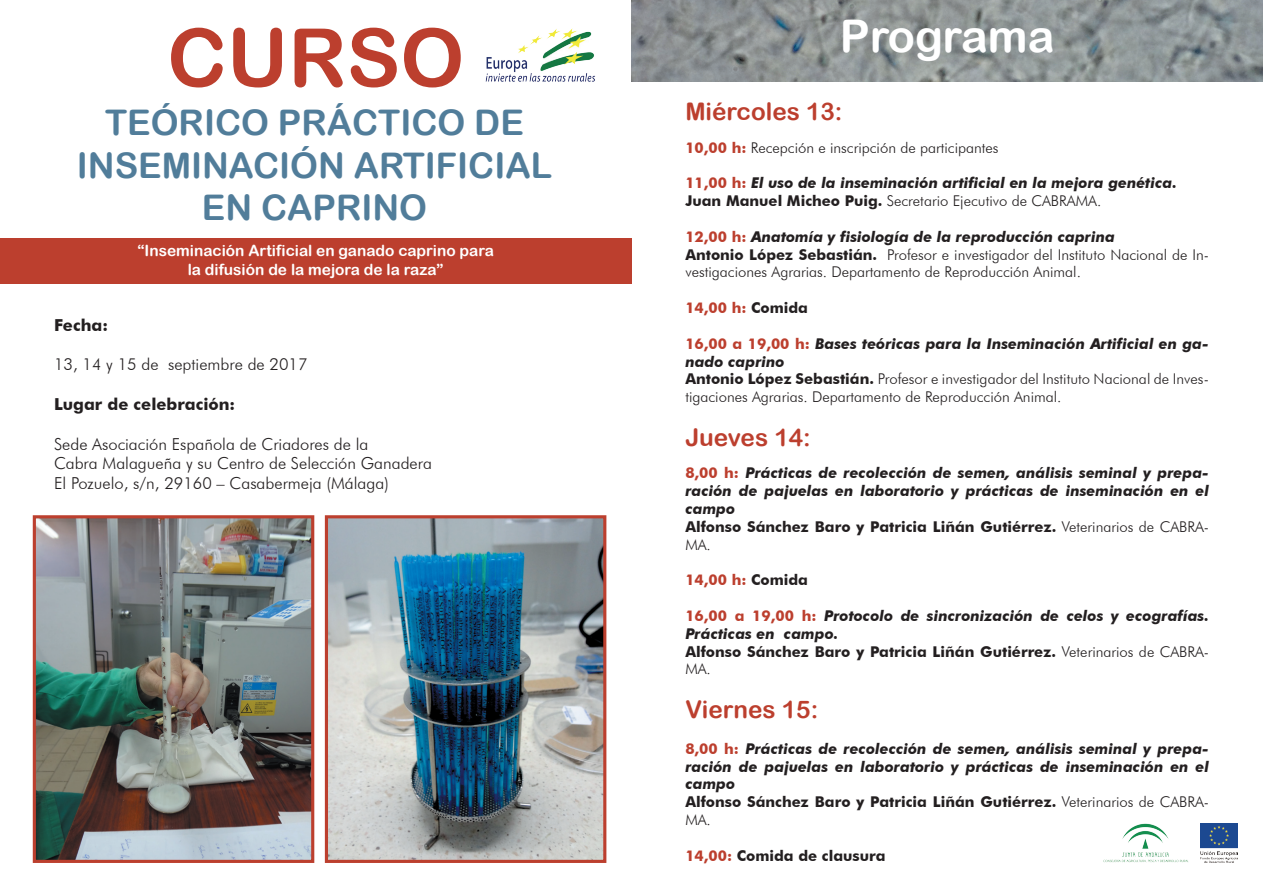
<style>
.page{position:relative;width:1263px;height:893px;background:#fff}
.page>*{position:absolute;margin:0;border:0;box-sizing:border-box;transform-origin:0 0}
.t1{font:80.85px "Arial Rounded MT Bold";color:#bc3f2e}
.t2{font:45px "Arial Rounded MT Bold";color:#fff}
.t3{font:35.25px/42.3px "Arial Rounded MT Bold";color:#517d9a;text-align:center}
.t4{font:24.3px "Arial Rounded MT Bold";color:#bc3f2e}
.t5{font:300 16.5px "Futura BT";color:#231f20}
.t6{font:700 16.5px "Futura BT";color:#231f20}
.t7{font:15.45px "Arial Rounded MT Bold";color:#fff}
.t8{font:italic 700 14.85px/17.9px "Futura BT";color:#231f20}
.t9{font:300 14.85px/17.9px "Futura BT";color:#231f20}
.t10{font:700 14.85px/17.9px "Futura BT";color:#231f20}
.t11{font:700 14.85px "Futura BT";color:#bc3f2e}
.s1{font-weight:700;color:#bc3f2e}
.s2{font-style:normal;color:#bc3f2e}
.s3{font-weight:700}
.s4{color:#231f20}
.s5{font-weight:300}
.s6{color:#bc3f2e}
</style>
<div class="page">
<img style="left:631px;top:0;width:632px;height:82px">
<img style="left:37px;top:519px;width:273px;height:340px">
<div style="left:33px;top:515px;width:281px;height:348px;border:3px solid #bc3f2e"></div>
<div style="left:0;top:238px;width:631px;height:46px;background:#bc3f2e"></div>
<img style="left:485px;top:28px;width:111px;height:54px">
<img style="left:1103px;top:824px;width:85px;height:39px">
<img style="left:1200px;top:824px;width:37px;height:39px">
<img style="left:329px;top:519px;width:273px;height:340px">
<div style="left:325px;top:515px;width:281px;height:348px;border:3px solid #bc3f2e"></div>
<p class="t1" style="left:167px;top:10px;width:299px">CURSO</p>
<p class="t3" style="left:105px;top:101px;width:420px">TEÓRICO PRÁCTICO DE</p>
<p class="t3" style="left:77px;top:144px;width:477px">INSEMINACIÓN ARTIFICIAL<br>EN CAPRINO</p>
<p class="t7" style="left:137px;top:242px;width:358px">“Inseminación Artificial en ganado caprino para</p>
<p class="t7" style="left:188px;top:260px;width:257px">la difusión de la mejora de la raza”</p>
<p class="t6" style="left:54px;top:315px;width:55px">Fecha:</p>
<p class="t5" style="left:54px;top:354px;width:255px">13, 14 y 15 de septiembre de 2017</p>
<p class="t6" style="left:54px;top:394px;width:183px">Lugar de celebración:</p>
<p class="t5" style="left:54px;top:434px;width:316px">Sede Asociación Española de Criadores de la</p>
<p class="t5" style="left:54px;top:453px;width:379px">Cabra Malagueña y su Centro de Selección Ganadera</p>
<p class="t5" style="left:54px;top:473px;width:336px">El Pozuelo, s/n, 29160 – Casabermeja (Málaga)</p>
<p class="t2" style="left:840px;top:10px;width:216px">Programa</p>
<p class="t4" style="left:685px;top:97px;width:159px">Miércoles 13:</p>
<p class="t9" style="left:685px;top:138px;width:315px"><span class="s1">10,00 h:</span> Recepción e inscripción de participantes</p>
<p class="t8" style="left:685px;top:174px;width:493px"><span class="s2">11,00 h:</span> El uso de la inseminación artificial en la mejora genética.</p>
<p class="t9" style="left:685px;top:192px;width:417px"><span class="s3">Juan Manuel Micheo Puig.</span> Secretario Ejecutivo de CABRAMA.</p>
<p class="t8" style="left:685px;top:227px;width:431px"><span class="s2">12,00 h:</span> Anatomía y fisiología de la reproducción caprina</p>
<p class="t9" style="left:685px;top:245px;width:525px"><span class="s3">Antonio López Sebastián.</span> Profesor e investigador del Instituto Nacional de In&shy;vestigaciones Agrarias. Departamento de Reproducción Animal.</p>
<p class="t11" style="left:685px;top:299px;width:124px">14,00 h: <span class="s4">Comida</span></p>
<p class="t8" style="left:685px;top:334px;width:525px"><span class="s2">16,00 a 19,00 h:</span> Bases teóricas para la Inseminación Artificial en ga&shy;nado caprino</p>
<p class="t9" style="left:685px;top:370px;width:525px"><span class="s3">Antonio López Sebastián.</span> Profesor e investigador del Instituto Nacional de Inves&shy;tigaciones Agrarias. Departamento de Reproducción Animal.</p>
<p class="t4" style="left:685px;top:423px;width:127px">Jueves 14:</p>
<p class="t8" style="left:685px;top:464px;width:525px;text-align:justify"><span class="s2">8,00 h:</span> Prácticas de recolección de semen, análisis seminal y prepa&shy;ración de pajuelas en laboratorio y prácticas de inseminación en el campo</p>
<p class="t10" style="left:685px;top:517px;width:525px">Alfonso Sánchez Baro y Patricia Liñán Gutiérrez. <span class="s5">Veterinarios de CABRA-<br>MA.</span></p>
<p class="t11" style="left:685px;top:571px;width:124px">14,00 h: <span class="s4">Comida</span></p>
<p class="t8" style="left:685px;top:607px;width:525px"><span class="s2">16,00 a 19,00 h:</span> Protocolo de sincronización de celos y ecografías.<br>Prácticas en campo.</p>
<p class="t10" style="left:685px;top:642px;width:525px">Alfonso Sánchez Baro y Patricia Liñán Gutiérrez. <span class="s5">Veterinarios de CABRA-<br>MA.</span></p>
<p class="t4" style="left:685px;top:695px;width:134px">Viernes 15:</p>
<p class="t8" style="left:685px;top:739px;width:525px;text-align:justify"><span class="s2">8,00 h:</span> Prácticas de recolección de semen, análisis seminal y prepa&shy;ración de pajuelas en laboratorio y prácticas de inseminación en el campo</p>
<p class="t10" style="left:685px;top:793px;width:525px">Alfonso Sánchez Baro y Patricia Liñán Gutiérrez. <span class="s5">Veterinarios de CABRA-<br>MA.</span></p>
<p class="t10" style="left:685px;top:846px;width:202px"><span class="s6">14,00:</span> Comida de clausura</p>
</div>
